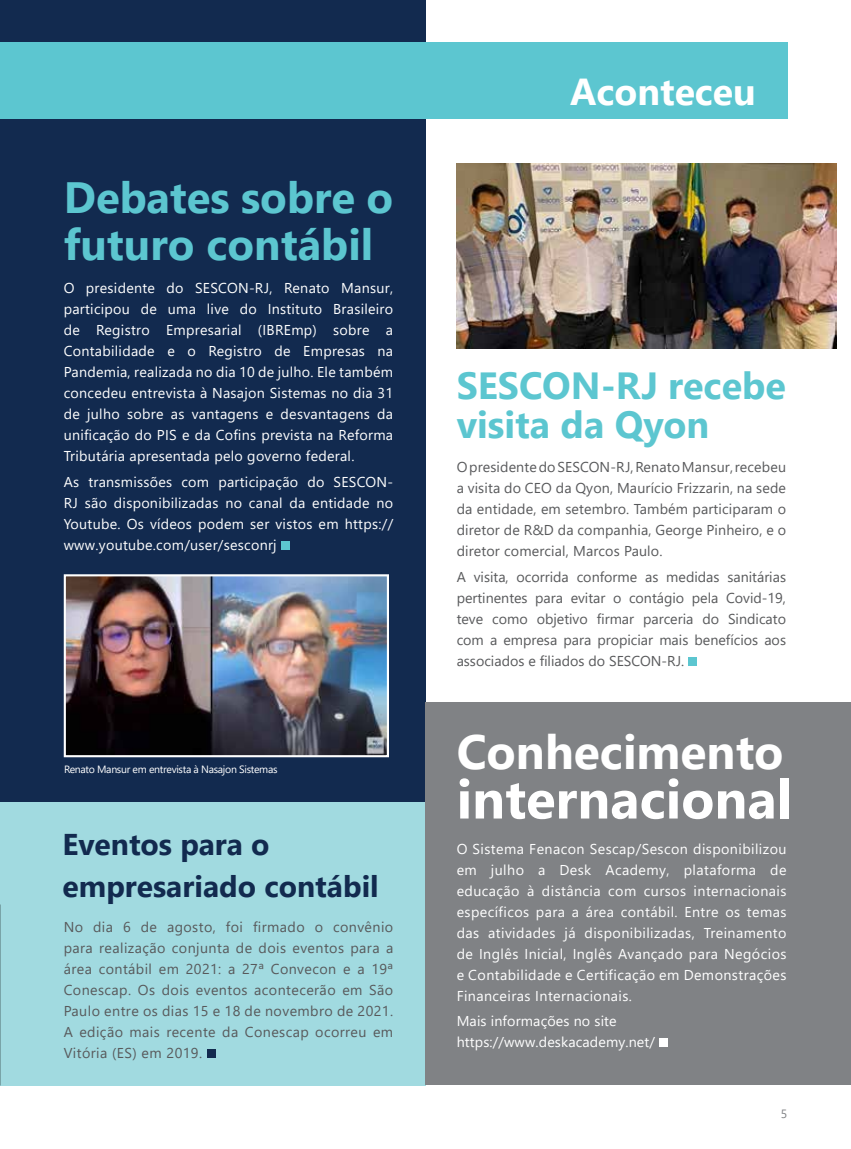
<style>
.page{position:relative;width:851px;height:1149px;background:#fff}
.page>*{position:absolute;margin:0;border:0;box-sizing:border-box;transform-origin:0 0}
.t1{font:700 54.45px "Segoe UI";color:#fff}
.t2{font:700 48px "Segoe UI";color:#fff}
.t3{font:700 43.65px/47px "Segoe UI";color:#5cc6d0}
.t4{font:700 37.8px/39px "Segoe UI";color:#5cc6d0}
.t5{font:700 37.5px "Segoe UI";color:#fff}
.t6{font:700 30px/42px "Segoe UI";color:#122a4f}
.t7{font:14.25px/21px "Segoe UI";letter-spacing:.02em;color:#fff;text-align:justify}
.t8{font:14.25px/21px "Segoe UI";letter-spacing:.01em;color:#58595b;text-align:justify}
.t9{font:12px "Segoe UI";color:#808285}
.t10{font:10.5px "Segoe UI";letter-spacing:-.03em;color:#fff}
</style>
<div class="page">
<div style="left:0;top:0;width:425px;height:801px;background:#122a4f"></div>
<div style="left:0;top:801px;width:425px;height:283px;background:#a1dae0"></div>
<div style="left:425px;top:702px;width:425px;height:382px;background:#808285"></div>
<div style="left:0;top:42px;width:787px;height:77px;background:#5cc6d0"></div>
<div style="left:207px;top:1049px;width:8px;height:8px;background:#122a4f"></div>
<div style="left:281px;top:541px;width:8px;height:8px;background:#5cc6d0"></div>
<img style="left:67px;top:577px;width:319px;height:177px">
<div style="left:64px;top:574px;width:325px;height:183px;border:2px solid #fff"></div>
<div style="left:659px;top:1038px;width:8px;height:8px;background:#fff"></div>
<div style="left:688px;top:657px;width:8px;height:8px;background:#5cc6d0"></div>
<img style="left:456px;top:164px;width:380px;height:185px">
<h3 class="t3" style="left:64px;top:170px;width:331px">Debates sobre o futuro contábil</h3>
<p class="t7" style="left:64px;top:276px;width:331px">O presidente do SESCON-RJ, Renato Mansur, participou de uma live do Instituto Brasileiro de Registro Empresarial (IBREmp) sobre a Contabilidade e o Registro de Empresas na Pandemia, realizada no dia 10 de julho. Ele também concedeu entrevista à Nasajon Sistemas no dia 31 de julho sobre as vantagens e desvantagens da unificação do PIS e da Cofins prevista na Reforma Tributária apresentada pelo governo federal.</p>
<p class="t7" style="left:64px;top:469px;width:331px">As transmissões com participação do SESCON-RJ são disponibilizadas no canal da entidade no Youtube. Os vídeos podem ser vistos em https:// www.youtube.com/user/sesconrj</p>
<p class="t10" style="left:64px;top:759px;width:215px">Renato Mansur em entrevista à Nasajon Sistemas</p>
<h3 class="t6" style="left:63px;top:820px;width:317px">Eventos para o empresariado contábil</h3>
<p class="t8" style="left:64px;top:914px;width:331px">No dia 6 de agosto, foi firmado o convênio para realização conjunta de dois eventos para a área contábil em 2021: a 27ª Convecon e a 19ª Conescap. Os dois eventos acontecerão em São Paulo entre os dias 15 e 18 de novembro de 2021.<br>A edição mais recente da Conescap ocorreu em Vitória (ES) em 2019.</p>
<h3 class="t5" style="left:570px;top:56px;width:187px">Aconteceu</h3>
<h3 class="t4" style="left:456px;top:362px;width:331px">SESCON-RJ recebe visita da Qyon</h3>
<p class="t8" style="left:456px;top:455px;width:331px">O presidente do SESCON-RJ, Renato Mansur, recebeu a visita do CEO da Qyon, Maurício Frizzarin, na sede da entidade, em setembro. Também participaram o diretor de R&amp;D da companhia, George Pinheiro, e o diretor comercial, Marcos Paulo.</p>
<p class="t8" style="left:456px;top:564px;width:331px">A visita, ocorrida conforme as medidas sanitárias pertinentes para evitar o contágio pela Covid-19, teve como objetivo firmar parceria do Sindicato com a empresa para propiciar mais benefícios aos associados e filiados do SESCON-RJ.</p>
<h2 class="t2" style="left:456px;top:706px;width:328px">Conhecimento</h2>
<h1 class="t1" style="left:456px;top:747px;width:337px">internacional</h1>
<p class="t7" style="left:456px;top:836px;width:331px">O Sistema Fenacon Sescap/Sescon disponibilizou em julho a Desk Academy, plataforma de educação à distância com cursos internacionais específicos para a área contábil. Entre os temas das atividades já disponibilizadas, Treinamento de Inglês Inicial, Inglês Avançado para Negócios e Contabilidade e Certificação em Demonstrações Financeiras Internacionais.</p>
<p class="t7" style="left:456px;top:1009px;width:200px">Mais informações no site https://www.deskacademy.net/</p>
<p class="t9" style="left:780px;top:1101px;width:8px">5</p>
</div>
